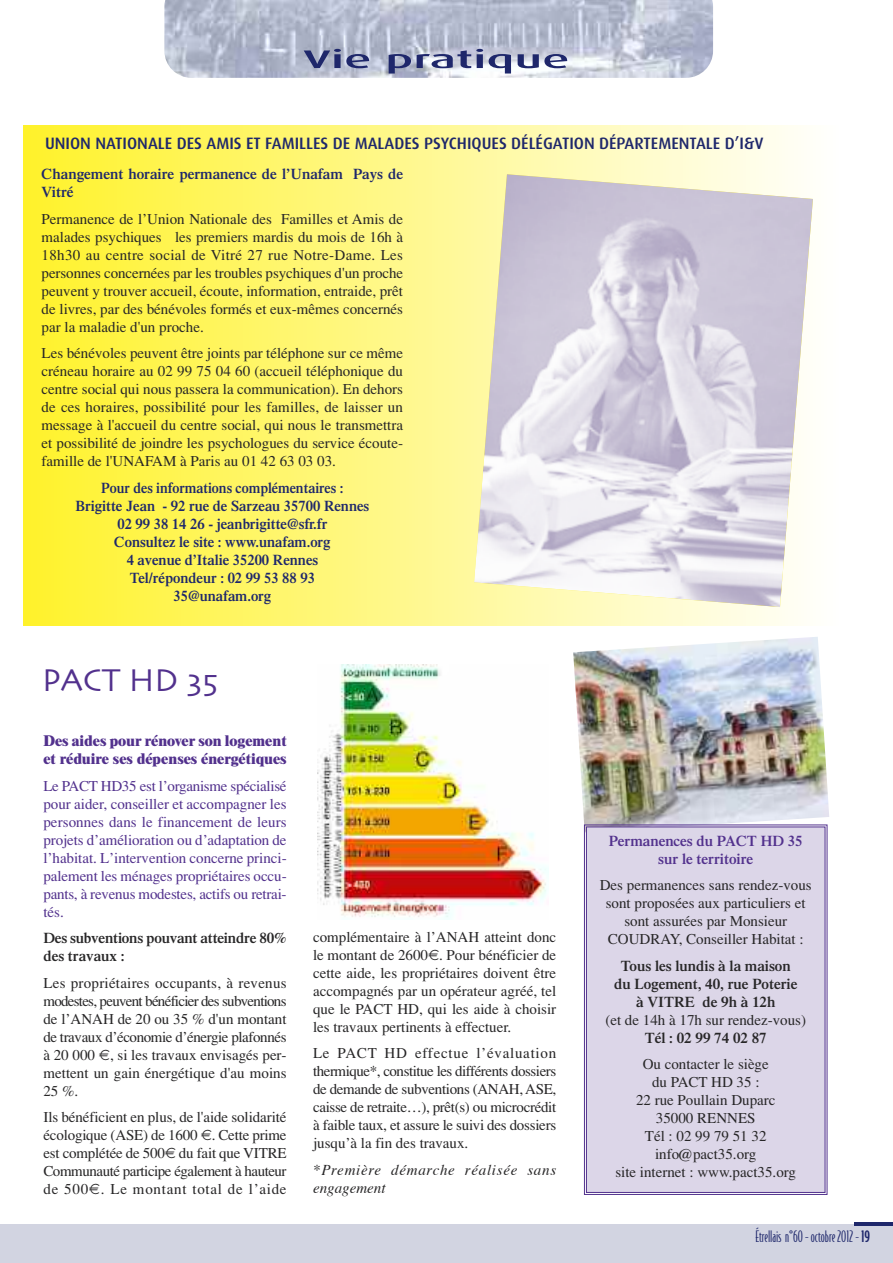
<style>
.page{position:relative;width:893px;height:1263px;background:#fff}
.page>*{position:absolute;margin:0;border:0;box-sizing:border-box;transform-origin:0 0}
.t1{font:33px "Skia";color:#52318d}
.t2{font:500 25.5px "Dax";color:#1e276b;scale:2 1}
.t3{font:500 16.5px "Dax";color:#1e276b}
.t4{font:15px/18px "Times";color:#272627;text-align:justify}
.t5{font:15px/18px "Times";letter-spacing:-.015em;color:#52318d;text-align:justify}
.t6{font:600 15px/18px "Times";color:#1e276b;text-align:center;scale:.93 1}
.t7{font:600 15px/18px "Times";color:#272627}
.t8{font:800 15px/18px "Times";color:#52318d}
.t9{font:600 15px/18px "Times";color:#1e276b}
.t10{font:italic 15px/18px "Times";letter-spacing:.05em;color:#272627}
.t11{font:600 15px/18px "Times";color:#52318d;text-align:center}
.t12{font:15px "Bodega Sans";color:#1e276b}
.s1{font-weight:500}
</style>
<div class="page">
<img style="left:318px;top:665px;width:230px;height:255px">
<div style="left:0;top:1225px;width:893px;height:38px;background:#d2d4e1"></div>
<img style="left:164px;top:0;width:549px;height:78px">
<img style="left:573px;top:637px;width:256px;height:195px">
<div style="left:587px;top:827px;width:237px;height:365px;background:#dcd6e8"></div>
<div style="left:584px;top:824px;width:243px;height:371px;border:1px solid #52318d"></div>
<div style="left:586px;top:826px;width:239px;height:367px;border:1px solid #52318d"></div>
<img style="left:23px;top:126px;width:778px;height:499px">
<img style="left:474px;top:174px;width:339px;height:433px">
<hr style="left:854px;top:1222px;width:39px;height:4px;background:#1e276b">
<h2 class="t2" style="left:303px;top:50px;width:135px">Vie pratique</h2>
<p class="t3" style="left:45px;top:138px;width:720px">UNION NATIONALE DES AMIS ET FAMILLES DE MALADES PSYCHIQUES DÉLÉGATION DÉPARTEMENTALE D’I&amp;V</p>
<p class="t9" style="left:42px;top:167px;width:363px">Changement horaire permanence de l’Unafam Pays de<br>Vitré</p>
<p class="t4" style="left:42px;top:210px;width:363px">Permanence de l’Union Nationale des Familles et Amis de malades psychiques les premiers mardis du mois de 16h à 18h30 au centre social de Vitré 27 rue Notre-Dame. Les personnes concernées par les troubles psychiques d'un proche peuvent y trouver accueil, écoute, information, entraide, prêt de livres, par des bénévoles formés et eux-mêmes concernés par la maladie d'un proche.</p>
<p class="t4" style="left:42px;top:344px;width:363px">Les bénévoles peuvent être joints par téléphone sur ce même créneau horaire au 02 99 75 04 60 (accueil téléphonique du centre social qui nous passera la communication). En dehors de ces horaires, possibilité pour les familles, de laisser un message à l'accueil du centre social, qui nous le transmettra et possibilité de joindre les psychologues du service écoute&shy;famille de l'UNAFAM à Paris au 01 42 63 03 03.</p>
<p class="t6" style="left:76px;top:480px;width:317px">Pour des informations complémentaires :<br>Brigitte Jean - 92 rue de Sarzeau 35700 Rennes 02 99 38 14 26 - jeanbrigitte@sfr.fr<br>Consultez le site : www.unafam.org<br>4 avenue d’Italie 35200 Rennes<br>Tel/répondeur : 02 99 53 88 93<br>35@unafam.org</p>
<h1 class="t1" style="left:42px;top:666px;width:177px">PACT HD 35</h1>
<p class="t8" style="left:43px;top:733px;width:245px">Des aides pour rénover son logement et réduire ses dépenses énergétiques</p>
<p class="t5" style="left:43px;top:777px;width:245px">Le PACT HD35 est l’organisme spécialisé pour aider, conseiller et accompagner les personnes dans le financement de leurs projets d’amélioration ou d’adaptation de l’habitat. L’intervention concerne princi&shy;palement les ménages propriétaires occu&shy;pants, à revenus modestes, actifs ou retrai&shy;tés.</p>
<p class="t7" style="left:43px;top:931px;width:245px">Des subventions pouvant atteindre 80% des travaux :</p>
<p class="t4" style="left:43px;top:974px;width:245px">Les propriétaires occupants, à revenus modestes, peuvent bénéficier des subventions de l’ANAH de 20 ou 35 % d'un montant de travaux d’économie d’énergie plafonnés à 20 000 , si les travaux envisagés per&shy;mettent un gain énergétique d'au moins 25 %.</p>
<p class="t4" style="left:43px;top:1108px;width:245px">Ils bénéficient en plus, de l'aide solidarité écologique (ASE) de 1600 . Cette prime est complétée de 500 du fait que VITRE Communauté participe également à hauteur de 500 . Le montant total de l’aide</p>
<p class="t4" style="left:313px;top:927px;width:245px">complémentaire à l’ANAH atteint donc le montant de 2600 . Pour bénéficier de cette aide, les propriétaires doivent être accompagnés par un opérateur agréé, tel que le PACT HD, qui les aide à choisir les travaux pertinents à effectuer.</p>
<p class="t4" style="left:313px;top:1044px;width:245px">Le PACT HD effectue l’évaluation thermique*, constitue les différents dossiers de demande de subventions (ANAH, ASE, caisse de retraite…), prêt(s) ou microcrédit à faible taux, et assure le suivi des dossiers jusqu’à la fin des travaux.</p>
<p class="t10" style="left:313px;top:1162px;width:245px">*Première démarche réalisée sans engagement</p>
<p class="t11" style="left:609px;top:833px;width:196px">Permanences du PACT HD 35 sur le territoire</p>
<p class="t4" style="left:600px;top:876px;width:213px;text-align:center">Des permanences sans rendez-vous sont proposées aux particuliers et sont assurées par Monsieur<br>COUDRAY, Conseiller Habitat :</p>
<p class="t7" style="left:614px;top:958px;width:185px;text-align:center">Tous les lundis à la maison du Logement, 40, rue Poterie à VITRE de 9h à 12h</p>
<p class="t4" style="left:605px;top:1010px;width:202px">(et de 14h à 17h sur rendez-vous)</p>
<p class="t7" style="left:645px;top:1030px;width:124px">Tél : 02 99 74 02 87</p>
<p class="t4" style="left:615px;top:1055px;width:182px;text-align:center">Ou contacter le siège<br>du PACT HD 35 :<br>22 rue Poullain Duparc<br>35000 RENNES<br>Tél : 02 99 79 51 32 info@pact35.org<br>site internet : www.pact35.org</p>
<p class="t12" style="left:755px;top:1228px;width:116px">Étrellais n°60-octobre2012-<span class="s1">19</span></p>
</div>
